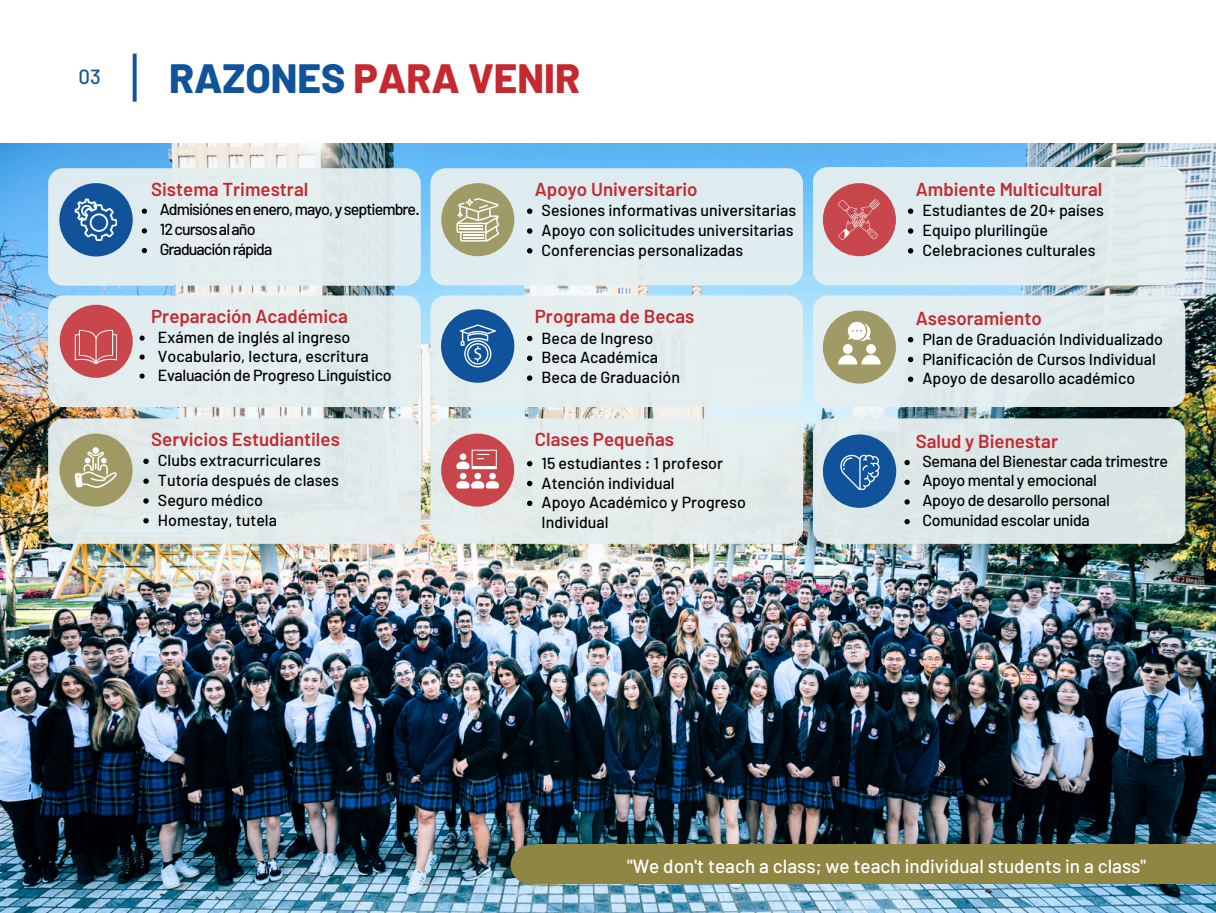
<style>
.page{position:relative;width:1216px;height:913px;background:#fff}
.page>*{position:absolute;margin:0;border:0;box-sizing:border-box;transform-origin:0 0}
.t1{font:800 40.77px "Barlow";color:#c5292f}
.t2{font:500 20.47px "Barlow";color:#11539b}
.t3{font:500 18.9px "Barlow";color:#fff}
.t4{font:600 18.72px "Barlow";color:#c4292f}
.t5{font:500 15.92px/19.8px "Barlow";color:#000}
.t6{font:500 15.92px "Barlow";letter-spacing:-.02em;color:#000}
.t7{font:500 15.92px "Barlow";letter-spacing:-.055em;color:#000}
.s1{color:#11539b}
</style>
<div class="page">
<img style="left:0;top:144px;width:1215px;height:768px">
<div style="left:812px;top:418px;width:373px;height:125px;background:#dae6e6;border-radius:15px"></div>
<div style="left:812px;top:295px;width:373px;height:112px;background:#e5eff0;border-radius:15px"></div>
<div style="left:812px;top:167px;width:373px;height:118px;background:#e5eff0;border-radius:15px"></div>
<div style="left:535px;top:844px;width:680px;height:39px;background:#908644"></div>
<svg style="left:133px;top:54px;width:4px;height:48px"></svg>
<div style="left:48px;top:295px;width:373px;height:112px;background:#e5eff0;border-radius:15px"></div>
<div style="left:48px;top:168px;width:372px;height:117px;background:#e5eff0;border-radius:15px"></div>
<div style="left:48px;top:418px;width:373px;height:125px;background:#e5eff0;border-radius:15px"></div>
<svg style="left:143px;top:458px;width:6px;height:6px"></svg>
<svg style="left:143px;top:478px;width:6px;height:5px"></svg>
<svg style="left:143px;top:498px;width:6px;height:5px"></svg>
<svg style="left:143px;top:518px;width:6px;height:5px"></svg>
<svg style="left:140px;top:335px;width:5px;height:5px"></svg>
<svg style="left:140px;top:354px;width:5px;height:5px"></svg>
<svg style="left:140px;top:373px;width:5px;height:5px"></svg>
<svg style="left:142px;top:208px;width:5px;height:6px"></svg>
<svg style="left:142px;top:228px;width:5px;height:5px"></svg>
<svg style="left:142px;top:248px;width:5px;height:5px"></svg>
<div style="left:430px;top:418px;width:373px;height:125px;background:#e5eff0;border-radius:15px"></div>
<div style="left:430px;top:295px;width:373px;height:112px;background:#e5eff0;border-radius:15px"></div>
<div style="left:430px;top:168px;width:373px;height:117px;background:#e5eff0;border-radius:15px"></div>
<svg style="left:904px;top:460px;width:5px;height:5px"></svg>
<svg style="left:904px;top:479px;width:5px;height:5px"></svg>
<svg style="left:904px;top:499px;width:5px;height:5px"></svg>
<svg style="left:904px;top:519px;width:5px;height:5px"></svg>
<svg style="left:907px;top:337px;width:6px;height:5px"></svg>
<svg style="left:907px;top:356px;width:6px;height:6px"></svg>
<svg style="left:907px;top:376px;width:6px;height:6px"></svg>
<svg style="left:907px;top:208px;width:6px;height:6px"></svg>
<svg style="left:907px;top:228px;width:6px;height:6px"></svg>
<svg style="left:907px;top:248px;width:6px;height:5px"></svg>
<div style="left:59px;top:183px;width:74px;height:73px;background:#11539b;border-radius:50%"></div>
<svg style="left:75px;top:198px;width:42px;height:42px"></svg>
<div style="left:441px;top:183px;width:73px;height:73px;background:#9f9a66;border-radius:50%"></div>
<svg style="left:456px;top:198px;width:42px;height:43px"></svg>
<div style="left:822px;top:183px;width:73px;height:73px;background:#c8464c;border-radius:50%"></div>
<div style="left:60px;top:305px;width:73px;height:73px;background:#c8464c;border-radius:50%"></div>
<svg style="left:822px;top:310px;width:73px;height:73px;background:#a39d6c"></svg>
<div style="left:441px;top:309px;width:73px;height:73px;background:#11539b;border-radius:50%"></div>
<div style="left:822px;top:434px;width:74px;height:73px;background:#11539b;border-radius:50%"></div>
<svg style="left:441px;top:433px;width:73px;height:73px;background:#c94c50"></svg>
<div style="left:59px;top:433px;width:74px;height:73px;background:#a09964;border-radius:50%"></div>
<svg style="left:838px;top:321px;width:42px;height:43px;background:#c6c3a4"></svg>
<svg style="left:459px;top:472px;width:7px;height:7px"></svg>
<div style="left:474px;top:472px;width:7px;height:7px;background:#fff;border-radius:50%"></div>
<svg style="left:456px;top:480px;width:42px;height:8px"></svg>
<div style="left:489px;top:472px;width:7px;height:7px;background:#fff;border-radius:50%"></div>
<svg style="left:456px;top:449px;width:41px;height:20px"></svg>
<svg style="left:75px;top:329px;width:42px;height:35px"></svg>
<svg style="left:840px;top:454px;width:39px;height:36px"></svg>
<svg style="left:459px;top:324px;width:37px;height:43px"></svg>
<div style="left:92px;top:447px;width:7px;height:6px;background:#fff;border-radius:50%"></div>
<svg style="left:75px;top:451px;width:42px;height:36px"></svg>
<svg style="left:838px;top:199px;width:41px;height:41px"></svg>
<svg style="left:527px;top:461px;width:5px;height:5px"></svg>
<svg style="left:527px;top:480px;width:5px;height:6px"></svg>
<svg style="left:527px;top:500px;width:5px;height:6px"></svg>
<svg style="left:527px;top:335px;width:5px;height:6px"></svg>
<svg style="left:527px;top:355px;width:5px;height:6px"></svg>
<svg style="left:527px;top:375px;width:5px;height:5px"></svg>
<svg style="left:527px;top:208px;width:5px;height:6px"></svg>
<svg style="left:527px;top:228px;width:5px;height:6px"></svg>
<svg style="left:527px;top:248px;width:5px;height:5px"></svg>
<svg style="left:510px;top:844px;width:49px;height:40px"></svg>
<p class="t2" style="left:78px;top:63px;width:24px">03</p>
<p class="t1" style="left:169px;top:52px;width:412px"><span class="s1">RAZONES</span> PARA VENIR</p>
<p class="t4" style="left:151px;top:177px;width:159px">Sistema Trimestral</p>
<p class="t7" style="left:160px;top:199px;width:261px">Admisiónesenenero,mayo,yseptiembre.</p>
<p class="t7" style="left:160px;top:219px;width:97px">12cursosalaño</p>
<p class="t7" style="left:160px;top:238px;width:114px">Graduaciónrápida</p>
<h2 class="t4" style="left:151px;top:304px;width:198px">Preparación Académica</h2>
<p class="t5" style="left:158px;top:327px;width:194px">Exámen de inglés al ingreso</p>
<h2 class="t5" style="left:158px;top:346px;width:212px">Vocabulario, lectura, escritura</h2>
<p class="t6" style="left:158px;top:365px;width:235px">Evaluación de Progreso Linguístico</p>
<p class="t4" style="left:151px;top:427px;width:190px">Servicios Estudiantiles</p>
<h1 class="t5" style="left:158px;top:450px;width:164px">Clubs extracurriculares</h1>
<p class="t5" style="left:158px;top:470px;width:182px">Tutoría después de clases</p>
<p class="t5" style="left:158px;top:489px;width:107px">Seguro médico</p>
<h2 class="t5" style="left:158px;top:509px;width:121px">Homestay, tutela</h2>
<h2 class="t4" style="left:535px;top:177px;width:164px">Apoyo Universitario</h2>
<p class="t5" style="left:541px;top:200px;width:256px">Sesiones informativas universitarias</p>
<p class="t5" style="left:541px;top:220px;width:254px">Apoyo con solicitudes universitarias</p>
<p class="t5" style="left:541px;top:239px;width:203px">Conferencias personalizadas</p>
<h2 class="t4" style="left:535px;top:304px;width:161px">Programa de Becas</h2>
<p class="t5" style="left:541px;top:327px;width:113px">Beca de Ingreso</p>
<p class="t5" style="left:541px;top:347px;width:118px">Beca Académica</p>
<p class="t5" style="left:541px;top:367px;width:140px">Beca de Graduación</p>
<p class="t4" style="left:535px;top:427px;width:141px">Clases Pequeñas</p>
<p class="t5" style="left:541px;top:452px;width:183px">15 estudiantes : 1 profesor</p>
<p class="t5" style="left:541px;top:472px;width:135px">Atención individual</p>
<p class="t5" style="left:541px;top:492px;width:206px">Apoyo Académico y Progreso<br>Individual</p>
<p class="t4" style="left:915px;top:177px;width:188px">Ambiente Multicultural</p>
<p class="t5" style="left:922px;top:200px;width:183px">Estudiantes de 20+ países</p>
<p class="t5" style="left:922px;top:220px;width:127px">Equipo plurilingüe</p>
<p class="t5" style="left:922px;top:239px;width:174px">Celebraciones culturales</p>
<h2 class="t4" style="left:915px;top:306px;width:127px">Asesoramiento</h2>
<p class="t5" style="left:922px;top:328px;width:242px">Plan de Graduación Individualizado</p>
<h2 class="t5" style="left:922px;top:348px;width:235px">Planificación de Cursos Individual</h2>
<p class="t5" style="left:922px;top:368px;width:214px">Apoyo de desarollo académico</p>
<p class="t4" style="left:915px;top:428px;width:144px">Salud y Bienestar</p>
<p class="t6" style="left:922px;top:450px;width:247px">Semana del Bienestar cada trimestre</p>
<p class="t6" style="left:922px;top:470px;width:176px">Apoyo mental y emocional</p>
<p class="t6" style="left:922px;top:490px;width:189px">Apoyo de desarollo personal</p>
<h2 class="t6" style="left:922px;top:509px;width:169px">Comunidad escolar unida</h2>
<p class="t3" style="left:627px;top:853px;width:520px">"We don't teach a class; we teach individual students in a class"</p>
</div>
